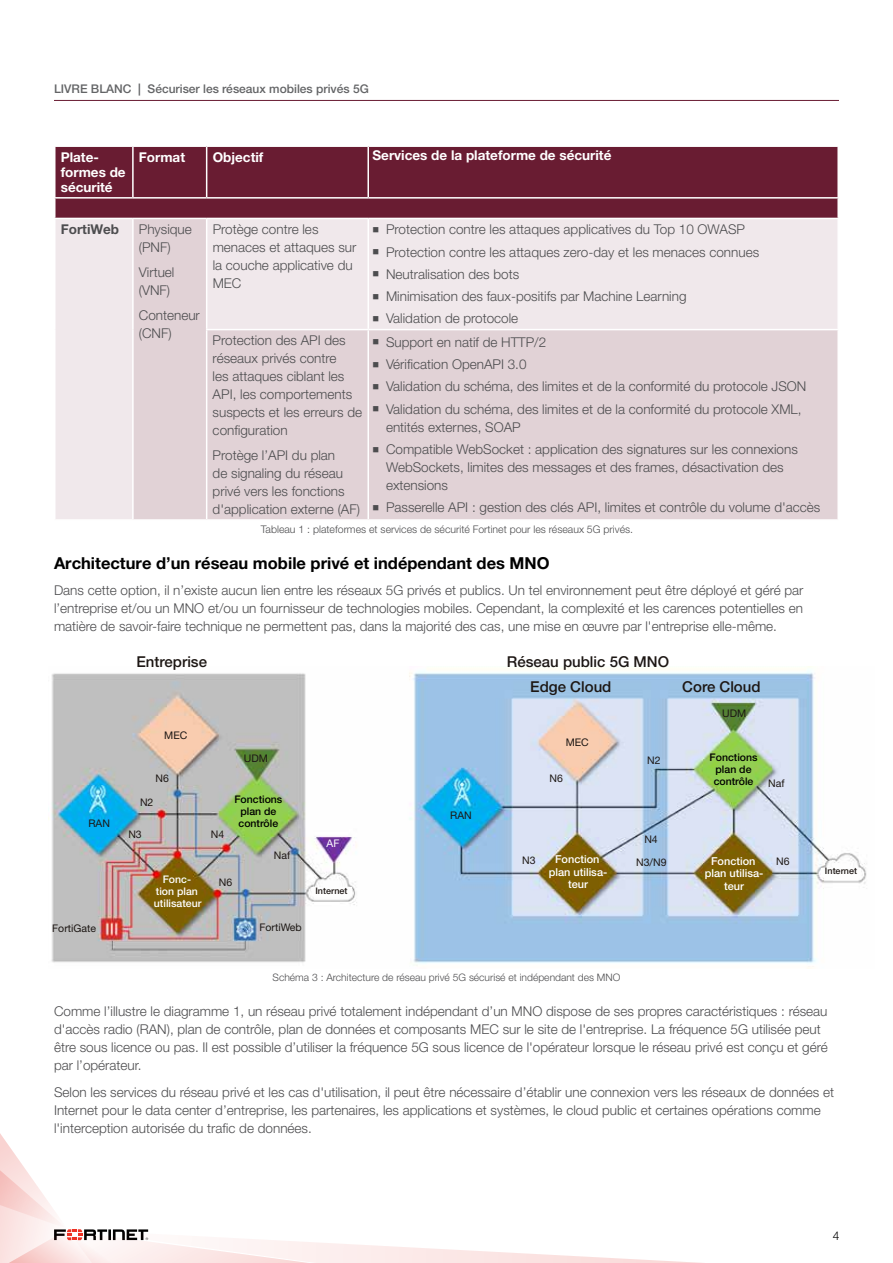
<style>
.page{position:relative;width:893px;height:1263px;background:#fff}
.page>*{position:absolute;margin:0;border:0;box-sizing:border-box;transform-origin:0 0}
.t1{font:700 16.5px "Helvetica Neue LT Pro";color:#000}
.t2{font:500 15px "Helvetica Neue LT Pro";color:#1d1714}
.t3{font:300 13.5px/18px "Helvetica Neue LT Pro";color:#4d4d4f}
.t4{font:700 13.5px/15px "Helvetica Neue LT Pro";color:#fff}
.t5{font:700 13.5px "Helvetica Neue LT Pro";color:#4d4d4f}
.t6{font:500 12px "Helvetica Neue LT Pro";color:#636466}
.t7{font:300 12px "Helvetica Neue LT Pro";color:#000}
.t8{font:500 10.95px/12.5px "Helvetica Neue LT Pro";color:#fff;text-align:center}
.t9{font:300 10.5px "Helvetica Neue LT Pro";color:#4d4d4f}
.t10{font:10.5px "Helvetica Neue LT Pro";color:#1d1714}
.t11{font:500 10.5px/12px "Helvetica Neue LT Pro";color:#000;text-align:center}
.t12{font:500 10.5px/12px "Helvetica Neue LT Pro";color:#fff;text-align:center}
.t13{font:10.5px "Helvetica Neue LT Pro";color:#fff}
.t14{font:300 10.35px "Helvetica Neue LT Pro";color:#4d4d4f}
.t15{font:500 9px "Helvetica Neue LT Pro";color:#1d1714}
.s1{font-weight:700}
</style>
<div class="page">
<hr style="left:54px;top:100px;width:785px;height:1px;background:#691c32">
<svg style="left:0;top:1133px;width:701px;height:130px"></svg>
<img style="left:48px;top:666px;width:819px;height:302px">
<div style="left:56px;top:147px;width:781px;height:71px;background:#691c32"></div>
<div style="left:56px;top:219px;width:76px;height:300px;background:#f0e8eb"></div>
<svg style="left:134px;top:219px;width:703px;height:300px;background:#e6d9dd"></svg>
<svg style="left:837px;top:199px;width:2px;height:19px"></svg>
<hr style="left:368px;top:329px;width:471px;height:1px;background:#fff">
<hr style="left:54px;top:197px;width:79px;height:2px;background:#fff">
<svg style="left:54px;top:199px;width:2px;height:19px"></svg>
<hr style="left:133px;top:197px;width:74px;height:2px;background:#fff">
<hr style="left:207px;top:197px;width:161px;height:2px;background:#fff">
<hr style="left:368px;top:197px;width:471px;height:2px;background:#fff">
<hr style="left:132px;top:147px;width:2px;height:50px;background:#fff">
<hr style="left:206px;top:147px;width:1px;height:50px;background:#fff">
<hr style="left:367px;top:147px;width:2px;height:50px;background:#fff">
<hr style="left:206px;top:219px;width:1px;height:110px;background:#fff">
<hr style="left:367px;top:219px;width:2px;height:110px;background:#fff">
<hr style="left:206px;top:329px;width:162px;height:1px;background:#fff">
<hr style="left:206px;top:330px;width:1px;height:189px;background:#fff">
<hr style="left:367px;top:330px;width:2px;height:189px;background:#fff">
<div style="left:312px;top:887px;width:39px;height:9px;background:#fefefe"></div>
<div style="left:821px;top:868px;width:40px;height:8px;background:#fefefe"></div>
<p class="t6" style="left:54px;top:82px;width:316px">LIVRE BLANC <span class="s1">|</span> Sécuriser les réseaux mobiles privés 5G</p>
<p class="t4" style="left:61px;top:149px;width:66px">Plate&shy;formes de sécurité</p>
<p class="t4" style="left:139px;top:149px;width:48px">Format</p>
<p class="t4" style="left:213px;top:149px;width:52px">Objectif</p>
<p class="t4" style="left:372px;top:147px;width:240px">Services de la plateforme de sécurité</p>
<p class="t5" style="left:61px;top:221px;width:60px">FortiWeb</p>
<p class="t3" style="left:139px;top:220px;width:55px">Physique (PNF)</p>
<p class="t3" style="left:139px;top:263px;width:37px">Virtuel (VNF)</p>
<p class="t3" style="left:139px;top:305px;width:63px">Conteneur (CNF)</p>
<p class="t3" style="left:213px;top:220px;width:145px">Protège contre les menaces et attaques sur la couche applicative du<br>MEC</p>
<p class="t3" style="left:372px;top:220px;width:374px">■ Protection contre les attaques applicatives du Top 10 OWASP</p>
<p class="t3" style="left:372px;top:242px;width:388px">■ Protection contre les attaques zero-day et les menaces connues</p>
<p class="t3" style="left:372px;top:265px;width:148px">■ Neutralisation des bots</p>
<p class="t3" style="left:372px;top:287px;width:315px">■ Minimisation des faux-positifs par Machine Learning</p>
<p class="t3" style="left:372px;top:309px;width:147px">■ Validation de protocole</p>
<p class="t3" style="left:213px;top:331px;width:151px">Protection des API des réseaux privés contre<br>les attaques ciblant les<br>API, les comportements suspects et les erreurs de configuration</p>
<p class="t3" style="left:213px;top:446px;width:149px">Protège l’API du plan<br>de signaling du réseau privé vers les fonctions d'application externe (AF)</p>
<p class="t3" style="left:372px;top:333px;width:175px">■ Support en natif de HTTP/2</p>
<p class="t3" style="left:372px;top:355px;width:156px">■ Vérification OpenAPI 3.0</p>
<p class="t3" style="left:372px;top:377px;width:435px">■ Validation du schéma, des limites et de la conformité du protocole JSON</p>
<p class="t3" style="left:386px;top:400px;width:417px;text-indent:-14px">■ Validation du schéma, des limites et de la conformité du protocole XML, entités externes, SOAP</p>
<p class="t3" style="left:386px;top:440px;width:413px;text-indent:-14px">■ Compatible WebSocket : application des signatures sur les connexions<br>WebSockets, limites des messages et des frames, désactivation des extensions</p>
<p class="t3" style="left:372px;top:498px;width:449px">■ Passerelle API : gestion des clés API, limites et contrôle du volume d'accès</p>
<p class="t9" style="left:261px;top:523px;width:374px">Tableau 1 : plateformes et services de sécurité Fortinet pour les réseaux 5G privés.</p>
<p class="t1" style="left:54px;top:552px;width:497px">Architecture d’un réseau mobile privé et indépendant des MNO</p>
<p class="t3" style="left:54px;top:581px;width:751px;text-align:justify">Dans cette option, il n’existe aucun lien entre les réseaux 5G privés et publics. Un tel environnement peut être déployé et géré par l’entreprise et/ou un MNO et/ou un fournisseur de technologies mobiles. Cependant, la complexité et les carences potentielles en matière de savoir-faire technique ne permettent pas, dans la majorité des cas, une mise en œuvre par l'entreprise elle-même.</p>
<p class="t2" style="left:136px;top:652px;width:72px">Entreprise</p>
<p class="t10" style="left:88px;top:817px;width:23px">RAN</p>
<p class="t10" style="left:164px;top:728px;width:25px">MEC</p>
<p class="t10" style="left:156px;top:772px;width:15px">N6</p>
<p class="t10" style="left:140px;top:796px;width:15px">N2</p>
<p class="t10" style="left:128px;top:828px;width:15px">N3</p>
<p class="t12" style="left:154px;top:874px;width:49px">Fonc&shy;tion plan utilisateur</p>
<p class="t10" style="left:244px;top:752px;width:26px">UDM</p>
<p class="t10" style="left:211px;top:828px;width:15px">N4</p>
<p class="t11" style="left:234px;top:793px;width:50px">Fonctions plan de contrôle</p>
<p class="t10" style="left:274px;top:848px;width:18px">Naf</p>
<p class="t10" style="left:219px;top:875px;width:15px">N6</p>
<p class="t10" style="left:52px;top:922px;width:45px">FortiGate</p>
<p class="t10" style="left:260px;top:920px;width:44px">FortiWeb</p>
<p class="t13" style="left:327px;top:837px;width:14px">AF</p>
<p class="t15" style="left:315px;top:885px;width:34px">Internet</p>
<p class="t10" style="left:450px;top:809px;width:23px">RAN</p>
<p class="t2" style="left:507px;top:652px;width:164px">Réseau public 5G MNO</p>
<p class="t2" style="left:530px;top:678px;width:83px">Edge Cloud</p>
<p class="t2" style="left:682px;top:678px;width:80px">Core Cloud</p>
<p class="t10" style="left:566px;top:736px;width:25px">MEC</p>
<p class="t10" style="left:549px;top:772px;width:15px">N6</p>
<p class="t10" style="left:647px;top:753px;width:15px">N2</p>
<p class="t10" style="left:644px;top:833px;width:15px">N4</p>
<p class="t10" style="left:722px;top:706px;width:26px">UDM</p>
<p class="t11" style="left:709px;top:751px;width:50px">Fonctions plan de contrôle</p>
<p class="t10" style="left:768px;top:777px;width:18px">Naf</p>
<p class="t8" style="left:549px;top:853px;width:60px">Fonction plan utilisa&shy;teur</p>
<p class="t8" style="left:705px;top:854px;width:60px">Fonction plan utilisa&shy;teur</p>
<p class="t10" style="left:522px;top:854px;width:15px">N3</p>
<p class="t10" style="left:636px;top:855px;width:32px">N3/N9</p>
<p class="t10" style="left:776px;top:855px;width:15px">N6</p>
<p class="t14" style="left:273px;top:971px;width:349px">Schéma 3 : Architecture de réseau privé 5G sécurisé et indépendant des MNO</p>
<p class="t15" style="left:825px;top:865px;width:34px">Internet</p>
<p class="t3" style="left:54px;top:1002px;width:775px">Comme l’illustre le diagramme 1, un réseau privé totalement indépendant d’un MNO dispose de ses propres caractéristiques : réseau d'accès radio (RAN), plan de contrôle, plan de données et composants MEC sur le site de l'entreprise. La fréquence 5G utilisée peut être sous licence ou pas. Il est possible d’utiliser la fréquence 5G sous licence de l'opérateur lorsque le réseau privé est conçu et géré par l’opérateur.</p>
<p class="t3" style="left:54px;top:1083px;width:781px">Selon les services du réseau privé et les cas d'utilisation, il peut être nécessaire d’établir une connexion vers les réseaux de données et<br>Internet pour le data center d’entreprise, les partenaires, les applications et systèmes, le cloud public et certaines opérations comme l'interception autorisée du trafic de données.</p>
<p class="t7" style="left:833px;top:1229px;width:8px">4</p>
</div>
